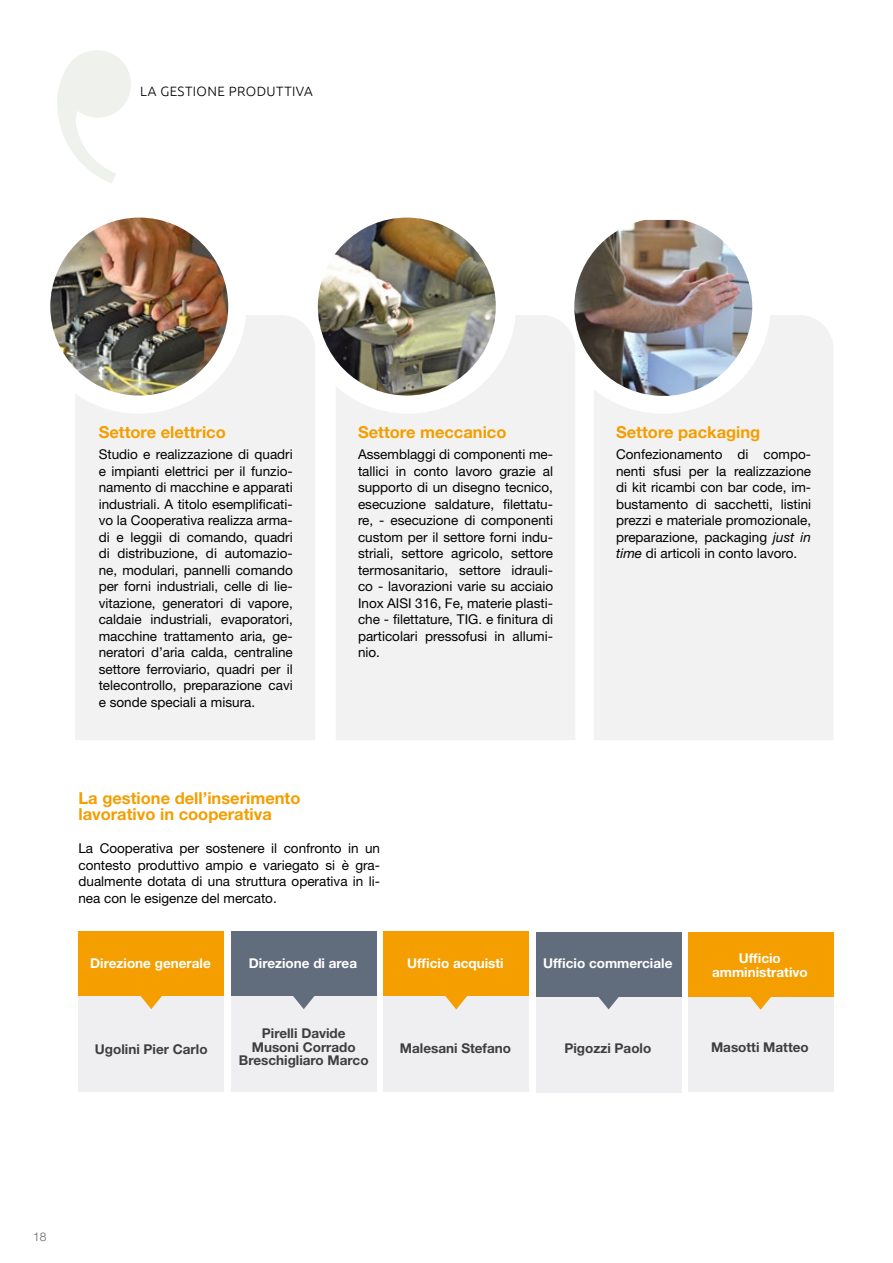
<style>
.page{position:relative;width:893px;height:1263px;background:#fff}
.page>*{position:absolute;margin:0;border:0;box-sizing:border-box;transform-origin:0 0}
.t1{font:700 16.5px/16.5px "Helvetica Neue LT Std";color:#f49e00}
.t2{font:13.5px/16.5px "Helvetica Neue LT Std";color:#000;text-align:justify}
.t3{font:700 13.5px/13.5px "Helvetica Neue LT Std";color:#3e3d40;text-align:center}
.t4{font:700 13.5px/13.5px "Helvetica Neue LT Std";color:#fff;text-align:center}
.t5{font:300 13.5px "Ubuntu";letter-spacing:.03em;color:#000}
.t6{font:300 12px "Helvetica Neue LT Std";color:#616264}
.s1{font-style:italic}
</style>
<div class="page">
<div style="left:594px;top:315px;width:239px;height:425px;background:#f2f2f3"></div>
<div style="left:554px;top:197px;width:217px;height:217px;background:#fff;border-radius:50%"></div>
<div style="left:336px;top:315px;width:239px;height:425px;background:#f2f2f3"></div>
<div style="left:300px;top:197px;width:216px;height:217px;background:#fff;border-radius:50%"></div>
<div style="left:75px;top:315px;width:240px;height:425px;background:#f2f2f3"></div>
<div style="left:30px;top:197px;width:216px;height:217px;background:#fff;border-radius:50%"></div>
<svg style="left:57px;top:50px;width:74px;height:133px"></svg>
<div style="left:78px;top:970px;width:146px;height:121px;background:#efeef0"></div>
<div style="left:78px;top:931px;width:146px;height:65px;background:#f49e00"></div>
<svg style="left:140px;top:996px;width:22px;height:13px"></svg>
<div style="left:383px;top:970px;width:146px;height:122px;background:#efeef0"></div>
<div style="left:383px;top:931px;width:146px;height:65px;background:#f49e00"></div>
<svg style="left:445px;top:996px;width:22px;height:13px"></svg>
<div style="left:688px;top:971px;width:145px;height:121px;background:#efeef0"></div>
<div style="left:688px;top:932px;width:145px;height:65px;background:#f49e00"></div>
<svg style="left:750px;top:997px;width:21px;height:13px"></svg>
<div style="left:231px;top:971px;width:146px;height:121px;background:#efeef0"></div>
<div style="left:231px;top:931px;width:146px;height:65px;background:#616d7d"></div>
<svg style="left:293px;top:996px;width:22px;height:13px"></svg>
<div style="left:536px;top:971px;width:145px;height:121px;background:#efeef0"></div>
<div style="left:536px;top:932px;width:145px;height:65px;background:#616d7d"></div>
<svg style="left:598px;top:997px;width:21px;height:12px"></svg>
<img style="left:50px;top:218px;width:178px;height:177px;border-radius:89px">
<img style="left:318px;top:218px;width:178px;height:177px;border-radius:89px">
<img style="left:574px;top:220px;width:178px;height:176px">
<p class="t5" style="left:140px;top:83px;width:174px">LA GESTIONE PRODUTTIVA</p>
<p class="t1" style="left:99px;top:424px;width:129px">Settore elettrico</p>
<p class="t2" style="left:99px;top:446px;width:196px">Studio e realizzazione di quadri e impianti elettrici per il funzio&shy;namento di macchine e apparati industriali. A titolo esemplificati&shy;vo la Cooperativa realizza arma&shy;di e leggii di comando, quadri di distribuzione, di automazio&shy;ne, modulari, pannelli comando per forni industriali, celle di lie&shy;vitazione, generatori di vapore, caldaie industriali, evaporatori, macchine trattamento aria, ge&shy;neratori d’aria calda, centraline settore ferroviario, quadri per il telecontrollo, preparazione cavi e sonde speciali a misura.</p>
<p class="t1" style="left:358px;top:424px;width:150px">Settore meccanico</p>
<p class="t2" style="left:358px;top:446px;width:197px">Assemblaggi di componenti me&shy;tallici in conto lavoro grazie al supporto di un disegno tecnico, esecuzione saldature, filettatu&shy;re, - esecuzione di componenti custom per il settore forni indu&shy;striali, settore agricolo, settore termosanitario, settore idrauli&shy;co - lavorazioni varie su acciaio Inox AISI 316, Fe, materie plasti&shy;che - filettature, TIG. e finitura di particolari pressofusi in allumi&shy;nio.</p>
<p class="t1" style="left:78px;top:789px;width:224px">La gestione dell’inserimento lavorativo in cooperativa</p>
<p class="t2" style="left:78px;top:840px;width:303px">La Cooperativa per sostenere il confronto in un contesto produttivo ampio e variegato si è gra&shy;dualmente dotata di una struttura operativa in li&shy;nea con le esigenze del mercato.</p>
<p class="t1" style="left:616px;top:424px;width:146px">Settore packaging</p>
<p class="t2" style="left:616px;top:446px;width:197px">Confezionamento di compo&shy;nenti sfusi per la realizzazione di kit ricambi con bar code, im&shy;bustamento di sacchetti, listini prezzi e materiale promozionale, preparazione, packaging <span class="s1">just in time</span> di articoli in conto lavoro.</p>
<p class="t4" style="left:90px;top:956px;width:122px">Direzione generale</p>
<p class="t3" style="left:95px;top:1042px;width:114px">Ugolini Pier Carlo</p>
<p class="t4" style="left:249px;top:956px;width:110px">Direzione di area</p>
<p class="t3" style="left:239px;top:1026px;width:131px">Pirelli Davide<br>Musoni Corrado<br>Breschigliaro Marco</p>
<p class="t4" style="left:407px;top:956px;width:98px">Ufficio acquisti</p>
<p class="t3" style="left:400px;top:1041px;width:113px">Malesani Stefano</p>
<p class="t4" style="left:543px;top:956px;width:131px">Ufficio commerciale</p>
<p class="t3" style="left:564px;top:1041px;width:88px">Pigozzi Paolo</p>
<p class="t4" style="left:712px;top:951px;width:97px">Ufficio amministrativo</p>
<p class="t3" style="left:711px;top:1040px;width:99px">Masotti Matteo</p>
<p class="t6" style="left:33px;top:1229px;width:15px">18</p>
</div>
